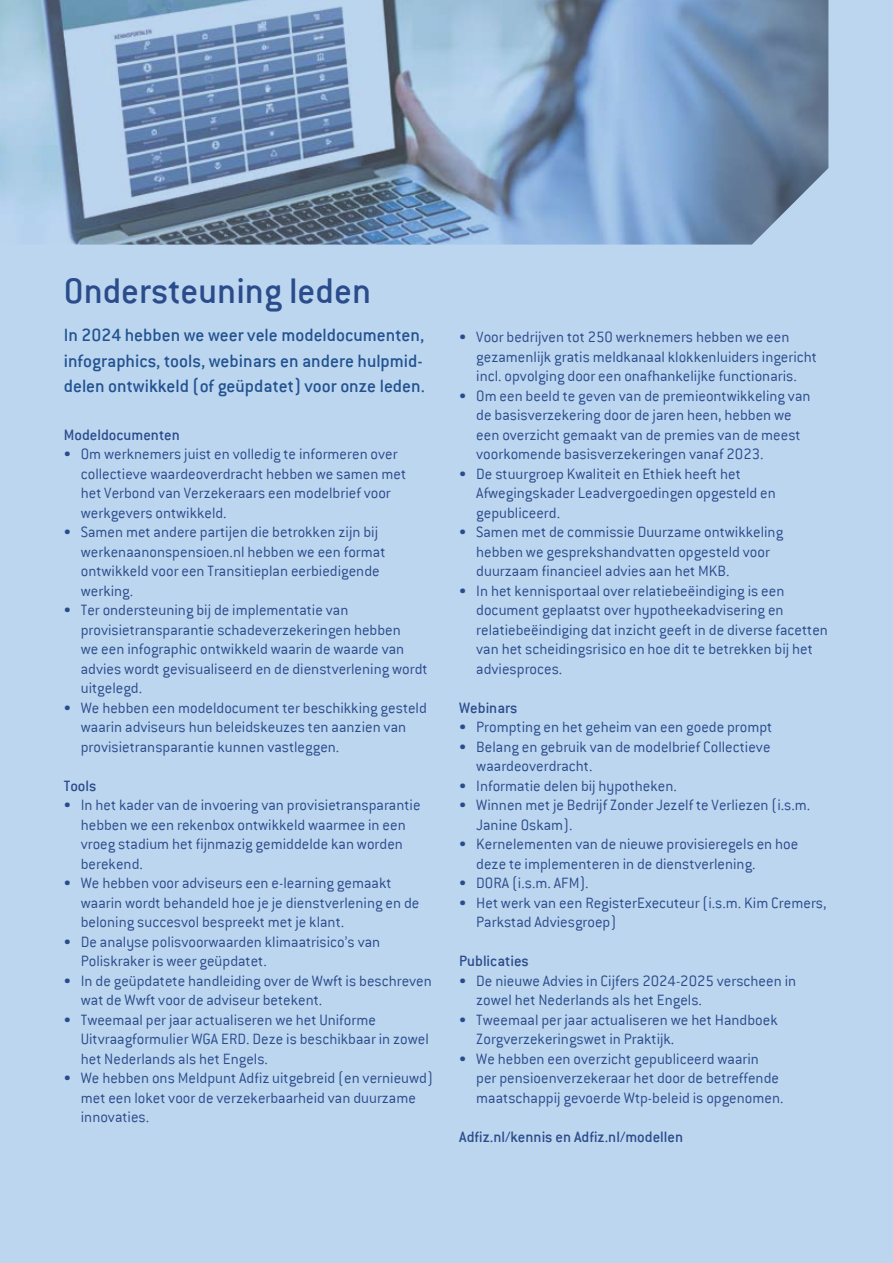
<style>
.page{position:relative;width:893px;height:1263px;background:#bdd6f0}
.page>*{position:absolute;margin:0;border:0;box-sizing:border-box;transform-origin:0 0}
.t1{font:500 39px "Conduit ITC";color:#2b4c8b}
.t2{font:500 19.5px/25.5px "Conduit ITC";color:#225390;text-align:justify}
.t3{font:300 16.5px/19.5px "Conduit ITC";color:#2b4c8b}
.t4{font:500 16.5px "Conduit ITC";color:#2b4c8b}
</style>
<div class="page">
<img style="left:0;top:0;width:828px;height:245px">
<h1 class="t1" style="left:64px;top:269px;width:309px">Ondersteuning leden</h1>
<p class="t2" style="left:64px;top:322px;width:363px">In 2024 hebben we weer vele modeldocumenten, infographics, tools, webinars en andere hulpmid&shy;delen ontwikkeld (of geüpdatet) voor onze leden.</p>
<p class="t4" style="left:64px;top:425px;width:118px">Modeldocumenten</p>
<p class="t3" style="left:81px;top:444px;width:327px;text-indent:-17px">• Om werknemers juist en volledig te informeren over collectieve waardeoverdracht hebben we samen met het Verbond van Verzekeraars een modelbrief voor werkgevers ontwikkeld.</p>
<p class="t3" style="left:81px;top:522px;width:306px;text-indent:-17px">• Samen met andere partijen die betrokken zijn bij werkenaanonspensioen.nl hebben we een format ontwikkeld voor een Transitieplan eerbiedigende werking.</p>
<p class="t3" style="left:81px;top:600px;width:348px;text-indent:-17px">• Ter ondersteuning bij de implementatie van provisietransparantie schadeverzekeringen hebben<br>we een infographic ontwikkeld waarin de waarde van advies wordt gevisualiseerd en de dienstverlening wordt uitgelegd.</p>
<p class="t3" style="left:81px;top:698px;width:348px;text-indent:-17px">• We hebben een modeldocument ter beschikking gesteld waarin adviseurs hun beleidskeuzes ten aanzien van provisietransparantie kunnen vastleggen.</p>
<p class="t4" style="left:64px;top:776px;width:34px">Tools</p>
<p class="t3" style="left:81px;top:795px;width:341px;text-indent:-17px">• In het kader van de invoering van provisietransparantie hebben we een rekenbox ontwikkeld waarmee in een vroeg stadium het fijnmazig gemiddelde kan worden berekend.</p>
<p class="t3" style="left:81px;top:873px;width:340px;text-indent:-17px">• We hebben voor adviseurs een e-learning gemaakt waarin wordt behandeld hoe je je dienstverlening en de beloning succesvol bespreekt met je klant.</p>
<p class="t3" style="left:81px;top:932px;width:301px;text-indent:-17px">• De analyse polisvoorwaarden klimaatrisico’s van<br>Poliskraker is weer geüpdatet.</p>
<p class="t3" style="left:81px;top:971px;width:353px;text-indent:-17px">• In de geüpdatete handleiding over de Wwft is beschreven wat de Wwft voor de adviseur betekent.</p>
<p class="t3" style="left:81px;top:1010px;width:350px;text-indent:-17px">• Tweemaal per jaar actualiseren we het Uniforme<br>Uitvraagformulier WGA ERD. Deze is beschikbaar in zowel het Nederlands als het Engels.</p>
<p class="t3" style="left:81px;top:1068px;width:354px;text-indent:-17px">• We hebben ons Meldpunt Adfiz uitgebreid (en vernieuwd) met een loket voor de verzekerbaarheid van duurzame innovaties.</p>
<p class="t3" style="left:476px;top:327px;width:342px;text-indent:-17px">• Voor bedrijven tot 250 werknemers hebben we een gezamenlijk gratis meldkanaal klokkenluiders ingericht incl. opvolging door een onafhankelijke functionaris.</p>
<p class="t3" style="left:476px;top:386px;width:336px;text-indent:-17px">• Om een beeld te geven van de premieontwikkeling van de basisverzekering door de jaren heen, hebben we een overzicht gemaakt van de premies van de meest voorkomende basisverzekeringen vanaf 2023.</p>
<p class="t3" style="left:476px;top:464px;width:301px;text-indent:-17px">• De stuurgroep Kwaliteit en Ethiek heeft het<br>Afwegingskader Leadvergoedingen opgesteld en gepubliceerd.</p>
<p class="t3" style="left:476px;top:522px;width:308px;text-indent:-17px">• Samen met de commissie Duurzame ontwikkeling hebben we gesprekshandvatten opgesteld voor duurzaam financieel advies aan het MKB.</p>
<p class="t3" style="left:476px;top:581px;width:353px;text-indent:-17px">• In het kennisportaal over relatiebeëindiging is een document geplaatst over hypotheekadvisering en relatiebeëindiging dat inzicht geeft in de diverse facetten van het scheidingsrisico en hoe dit te betrekken bij het adviesproces.</p>
<p class="t4" style="left:459px;top:698px;width:60px">Webinars</p>
<p class="t3" style="left:459px;top:717px;width:315px">• Prompting en het geheim van een goede prompt</p>
<p class="t3" style="left:476px;top:737px;width:296px;text-indent:-17px">• Belang en gebruik van de modelbrief Collectieve waardeoverdracht.</p>
<p class="t3" style="left:459px;top:776px;width:219px">• Informatie delen bij hypotheken.</p>
<p class="t3" style="left:476px;top:795px;width:336px;text-indent:-17px">• Winnen met je Bedrijf Zonder Jezelf te Verliezen (i.s.m.<br>Janine Oskam).</p>
<p class="t3" style="left:476px;top:834px;width:324px;text-indent:-17px">• Kernelementen van de nieuwe provisieregels en hoe deze te implementeren in de dienstverlening.</p>
<p class="t3" style="left:459px;top:873px;width:131px">• DORA (i.s.m. AFM).</p>
<p class="t3" style="left:476px;top:893px;width:352px;text-indent:-17px">• Het werk van een RegisterExecuteur (i.s.m. Kim Cremers,<br>Parkstad Adviesgroep)</p>
<p class="t4" style="left:459px;top:952px;width:71px">Publicaties</p>
<p class="t3" style="left:476px;top:971px;width:321px;text-indent:-17px">• De nieuwe Advies in Cijfers 2024-2025 verscheen in zowel het Nederlands als het Engels.</p>
<p class="t3" style="left:476px;top:1010px;width:303px;text-indent:-17px">• Tweemaal per jaar actualiseren we het Handboek<br>Zorgverzekeringswet in Praktijk.</p>
<p class="t3" style="left:476px;top:1049px;width:309px;text-indent:-17px">• We hebben een overzicht gepubliceerd waarin<br>per pensioenverzekeraar het door de betreffende maatschappij gevoerde Wtp-beleid is opgenomen.</p>
<p class="t4" style="left:459px;top:1127px;width:225px">Adfiz.nl/kennis en Adfiz.nl/modellen</p>
</div>
